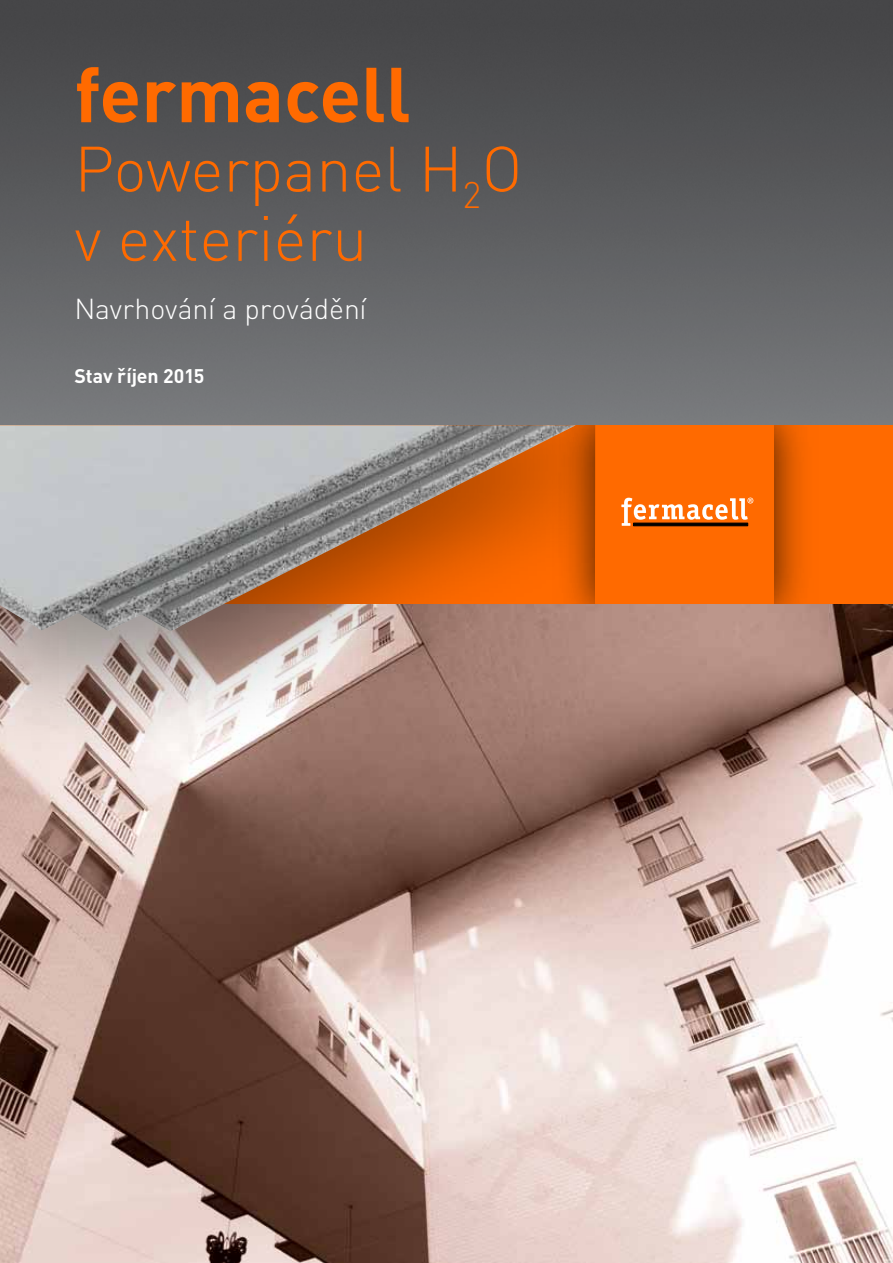
<style>
.page{position:relative;width:893px;height:1263px;background:#fff}
.page>*{position:absolute;margin:0;border:0;box-sizing:border-box;transform-origin:0 0}
.t1{font:700 76.5px "DIN Pro";color:#ff6a00}
.t2{font:300 63px/69.3px "DIN Pro";color:#ff6a00}
.t3{font:300 28.5px "DIN Pro";letter-spacing:-.005em;color:#fff}
.t4{font:700 19.5px "DIN Pro";letter-spacing:-.005em;color:#fff}
</style>
<div class="page">
<img style="left:0;top:0;width:893px;height:425px">
<img style="left:0;top:604px;width:893px;height:659px">
<svg style="left:0;top:425px;width:893px;height:179px;background:#f46500"></svg>
<div style="left:595px;top:425px;width:179px;height:179px;background:#ff6a00"></div>
<svg style="left:621px;top:498px;width:132px;height:28px"></svg>
<div style="left:0;top:425px;width:595px;height:331px;background:#000;opacity:.4"></div>
<img style="left:0;top:425px;width:576px;height:206px">
<p class="t1" style="left:74px;top:43px;width:338px">fermacell</p>
<p class="t2" style="left:74px;top:132px;width:450px">Powerpanel H<sub>2</sub>O v exteriéru</p>
<p class="t3" style="left:74px;top:290px;width:294px">Navrhování a provádění</p>
<p class="t4" style="left:74px;top:362px;width:132px">Stav říjen 2015</p>
</div>
